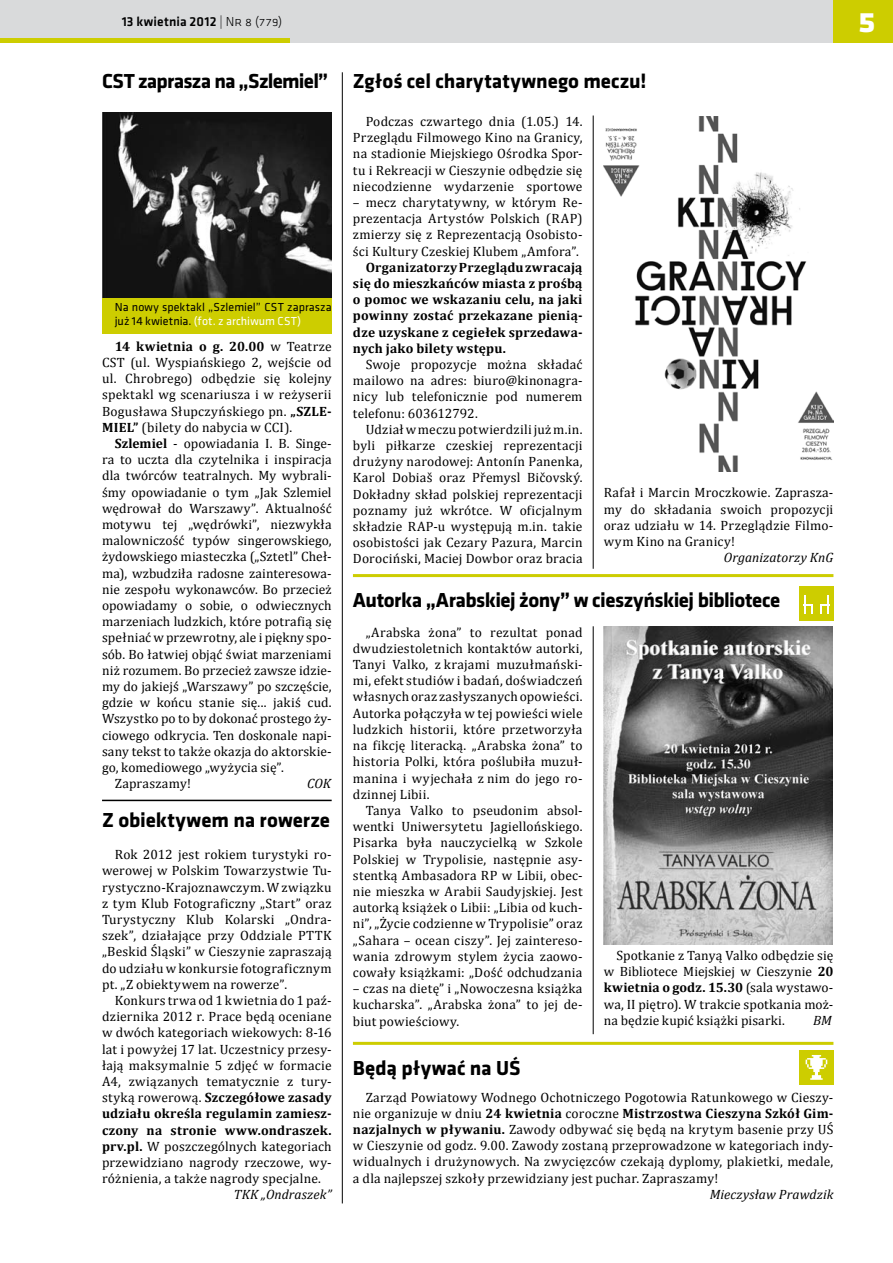
<style>
.page{position:relative;width:893px;height:1263px;background:#fff}
.page>*{position:absolute;margin:0;border:0;box-sizing:border-box;transform-origin:0 0}
.t1{font:700 21px "Klavika";letter-spacing:-.015em;color:#000}
.t2{font:700 21px "Klavika";letter-spacing:-.035em;color:#000}
.t3{font:700 21px "Klavika";letter-spacing:.005em;color:#000}
.t4{font:13.5px/16.2px "Cambria";letter-spacing:.01em;color:#000;text-align:justify}
.t5{font:700 13.5px/16.2px "Cambria";letter-spacing:.015em;color:#000;text-align:justify}
.t6{font:italic 13.5px "Cambria";letter-spacing:.01em;color:#000}
.t7{font:500 13.5px "Klavika";letter-spacing:.01em;color:#000}
.t8{font:12px/14.4px "Klavika";letter-spacing:.005em;color:#000}
.s1{font-weight:300}
.s2{color:#fff}
.s3{font-weight:700}
</style>
<div class="page">
<div style="left:0;top:0;width:893px;height:43px;background:#d9dadb"></div>
<div style="left:833px;top:0;width:60px;height:43px;background:#cdcd00"></div>
<div style="left:0;top:38px;width:289px;height:5px;background:#cdcd00"></div>
<img style="left:102px;top:113px;width:229px;height:185px">
<img style="left:604px;top:116px;width:229px;height:355px">
<hr style="left:353px;top:1042px;width:480px;height:3px;background:#cdcd00">
<img style="left:604px;top:626px;width:229px;height:318px">
<hr style="left:353px;top:574px;width:480px;height:3px;background:#cdcd00">
<hr style="left:342px;top:72px;width:1px;height:1131px;background:#000">
<hr style="left:593px;top:626px;width:1px;height:408px;background:#000">
<hr style="left:593px;top:116px;width:1px;height:453px;background:#000">
<hr style="left:102px;top:800px;width:230px;height:1px;background:#000">
<div style="left:799px;top:586px;width:34px;height:34px;background:#cdcd00"></div>
<svg style="left:804px;top:595px;width:9px;height:18px"></svg>
<svg style="left:820px;top:595px;width:9px;height:18px"></svg>
<div style="left:799px;top:1050px;width:34px;height:34px;background:#cdcd00"></div>
<svg style="left:806px;top:1055px;width:21px;height:25px"></svg>
<div style="left:102px;top:298px;width:230px;height:35px;background:#cdcd00"></div>
<p class="t7" style="left:122px;top:13px;width:162px">13 kwietnia 2012 <span class="s1">| Nr 8 (779)</span></p>
<h1 class="t2" style="left:102px;top:66px;width:228px">CST zaprasza na „Szlemiel”</h1>
<p class="t8" style="left:115px;top:299px;width:218px">Na nowy spektakl „Szlemiel” CST zaprasza już 14 kwietnia. <span class="s2">(fot. z archiwum CST)</span></p>
<p class="t4" style="left:102px;top:338px;width:231px;text-indent:13px"><span class="s3">14 kwietnia o g. 20.00</span> w Teatrze CST (ul. Wyspiańskiego 2, wejście od ul. Chrobrego) odbędzie się kolejny spektakl wg scenariusza i w reżyserii Bogusława Słupczyńskiego pn. <span class="s3">„SZLE-MIEL”</span> (bilety do nabycia w CCI).</p>
<p class="t4" style="left:115px;top:435px;width:218px"><span class="s3">Szlemiel</span> - opowiadania I. B. Singe-</p>
<p class="t4" style="left:102px;top:451px;width:231px">ra to uczta dla czytelnika i inspiracja</p>
<p class="t4" style="left:102px;top:468px;width:231px">dla twórców teatralnych. My wybrali-</p>
<p class="t4" style="left:102px;top:484px;width:231px">śmy opowiadanie o tym „Jak Szlemiel</p>
<p class="t4" style="left:102px;top:500px;width:231px">wędrował do Warszawy”. Aktualność</p>
<p class="t4" style="left:102px;top:516px;width:231px">motywu tej „wędrówki”, niezwykła</p>
<p class="t4" style="left:102px;top:532px;width:231px">malowniczość typów singerowskiego,</p>
<p class="t4" style="left:102px;top:549px;width:231px">żydowskiego miasteczka („Sztetl” Cheł-</p>
<p class="t4" style="left:102px;top:565px;width:231px">ma), wzbudziła radosne zainteresowa-</p>
<p class="t4" style="left:102px;top:581px;width:231px">nie zespołu wykonawców. Bo przecież</p>
<p class="t4" style="left:102px;top:597px;width:231px">opowiadamy o sobie, o odwiecznych</p>
<p class="t4" style="left:102px;top:613px;width:231px">marzeniach ludzkich, które potrafią się</p>
<p class="t4" style="left:102px;top:630px;width:231px">spełniać w przewrotny, ale i piękny spo-</p>
<p class="t4" style="left:102px;top:646px;width:231px">sób. Bo łatwiej objąć świat marzeniami</p>
<p class="t4" style="left:102px;top:662px;width:231px">niż rozumem. Bo przecież zawsze idzie-</p>
<p class="t4" style="left:102px;top:678px;width:231px">my do jakiejś „Warszawy” po szczęście,</p>
<p class="t4" style="left:102px;top:694px;width:231px">gdzie w końcu stanie się... jakiś cud.</p>
<p class="t4" style="left:102px;top:711px;width:231px">Wszystko po to by dokonać prostego ży-</p>
<p class="t4" style="left:102px;top:727px;width:231px">ciowego odkrycia. Ten doskonale napi-</p>
<p class="t4" style="left:102px;top:743px;width:231px">sany tekst to także okazja do aktorskie-</p>
<p class="t4" style="left:102px;top:759px;width:183px">go, komediowego „wyżycia się”.</p>
<p class="t4" style="left:115px;top:775px;width:78px">Zapraszamy!</p>
<p class="t6" style="left:307px;top:775px;width:25px">COK</p>
<h1 class="t1" style="left:102px;top:804px;width:230px">Z obiektywem na rowerze</h1>
<p class="t4" style="left:102px;top:846px;width:231px;text-indent:13px">Rok 2012 jest rokiem turystyki ro&shy;werowej w Polskim Towarzystwie Tu&shy;rystyczno-Krajoznawczym. W związku z tym Klub Fotograficzny „Start” oraz Turystyczny Klub Kolarski „Ondra&shy;szek”, działające przy Oddziale PTTK „Beskid Śląski” w Cieszynie zapraszają do udziału w konkursie fotograficznym pt. „Z obiektywem na rowerze”.</p>
<p class="t4" style="left:102px;top:992px;width:231px;text-indent:13px">Konkurs trwa od 1 kwietnia do 1 paź&shy;dziernika 2012 r. Prace będą oceniane w dwóch kategoriach wiekowych: 8-16 lat i powyżej 17 lat. Uczestnicy przesy&shy;łają maksymalnie 5 zdjęć w formacie A4, związanych tematycznie z tury&shy;styką rowerową. <span class="s3">Szczegółowe zasady udziału określa regulamin zamiesz&shy;czony na stronie www.ondraszek. prv.pl.</span> W poszczególnych kategoriach przewidziano nagrody rzeczowe, wy&shy;różnienia, a także nagrody specjalne.</p>
<p class="t6" style="left:234px;top:1186px;width:99px">TKK „Ondraszek”</p>
<h1 class="t1" style="left:353px;top:66px;width:295px">Zgłoś cel charytatywnego meczu!</h1>
<p class="t4" style="left:353px;top:113px;width:231px;text-indent:13px">Podczas czwartego dnia (1.05.) 14.<br>Przeglądu Filmowego Kino na Granicy, na stadionie Miejskiego Ośrodka Spor&shy;tu i Rekreacji w Cieszynie odbędzie się niecodzienne wydarzenie sportowe</p>
<p class="t4" style="left:353px;top:194px;width:231px">– mecz charytatywny, w którym Re&shy;prezentacja Artystów Polskich (RAP) zmierzy się z Reprezentacją Osobisto&shy;ści Kultury Czeskiej Klubem „Amfora”.</p>
<p class="t5" style="left:353px;top:259px;width:231px;text-indent:13px">Organizatorzy Przeglądu zwracają się do mieszkańców miasta z prośbą o pomoc we wskazaniu celu, na jaki powinny zostać przekazane pienią&shy;dze uzyskane z cegiełek sprzedawa&shy;nych jako bilety wstępu.</p>
<p class="t4" style="left:353px;top:356px;width:231px;text-indent:13px">Swoje propozycje można składać mailowo na adres: biuro@kinonagra&shy;nicy lub telefonicznie pod numerem telefonu: 603612792.</p>
<p class="t4" style="left:353px;top:421px;width:231px;text-indent:13px">Udział w meczu potwierdzili już m.in. byli piłkarze czeskiej reprezentacji drużyny narodowej: Antonín Panenka, Karol Dobiaš oraz Přemysl Bičovský.<br>Dokładny skład polskiej reprezentacji poznamy już wkrótce. W oficjalnym składzie RAP-u występują m.in. takie osobistości jak Cezary Pazura, Marcin Dorociński, Maciej Dowbor oraz bracia</p>
<p class="t4" style="left:604px;top:485px;width:231px">Rafał i Marcin Mroczkowie. Zaprasza&shy;my do składania swoich propozycji oraz udziału w 14. Przeglądzie Filmo&shy;wym Kino na Granicy!</p>
<p class="t6" style="left:724px;top:549px;width:111px">Organizatorzy KnG</p>
<h1 class="t1" style="left:353px;top:585px;width:429px">Autorka „Arabskiej żony” w cieszyńskiej bibliotece</h1>
<p class="t4" style="left:353px;top:624px;width:231px;text-indent:13px">„Arabska żona” to rezultat ponad dwudziestoletnich kontaktów autorki, Tanyi Valko, z krajami muzułmański&shy;mi, efekt studiów i badań, doświadczeń własnych oraz zasłyszanych opowieści.<br>Autorka połączyła w tej powieści wiele ludzkich historii, które przetworzyła na fikcję literacką. „Arabska żona” to historia Polki, która poślubiła muzuł&shy;manina i wyjechała z nim do jego ro&shy;dzinnej Libii.</p>
<p class="t4" style="left:353px;top:802px;width:231px;text-indent:13px">Tanya Valko to pseudonim absol&shy;wentki Uniwersytetu Jagiellońskiego.<br>Pisarka była nauczycielką w Szkole Polskiej w Trypolisie, następnie asy&shy;stentką Ambasadora RP w Libii, obec&shy;nie mieszka w Arabii Saudyjskiej. Jest autorką książek o Libii: „Libia od kuch&shy;ni”, „Życie codzienne w Trypolisie” oraz „Sahara – ocean ciszy”. Jej zaintereso&shy;wania zdrowym stylem życia zaowo&shy;cowały książkami: „Dość odchudzania</p>
<p class="t4" style="left:353px;top:980px;width:231px">– czas na dietę” i „Nowoczesna książka kucharska”. „Arabska żona” to jej de&shy;biut powieściowy.</p>
<h1 class="t3" style="left:353px;top:1052px;width:169px">Będą pływać na UŚ</h1>
<p class="t4" style="left:604px;top:947px;width:231px;text-indent:13px">Spotkanie z Tanyą Valko odbędzie się w Bibliotece Miejskiej w Cieszynie <span class="s3">20 kwietnia o godz. 15.30</span> (sala wystawo&shy;wa, II piętro). W trakcie spotkania moż&shy;na będzie kupić książki pisarki.</p>
<p class="t6" style="left:813px;top:1012px;width:20px">BM</p>
<p class="t4" style="left:353px;top:1089px;width:482px;text-indent:13px">Zarząd Powiatowy Wodnego Ochotniczego Pogotowia Ratunkowego w Cieszy&shy;nie organizuje w dniu <span class="s3">24 kwietnia</span> coroczne <span class="s3">Mistrzostwa Cieszyna Szkół Gim&shy;nazjalnych w pływaniu.</span> Zawody odbywać się będą na krytym basenie przy UŚ w Cieszynie od godz. 9.00. Zawody zostaną przeprowadzone w kategoriach indy&shy;widualnych i drużynowych. Na zwycięzców czekają dyplomy, plakietki, medale, a dla najlepszej szkoły przewidziany jest puchar. Zapraszamy!</p>
<p class="t6" style="left:710px;top:1186px;width:125px">Mieczysław Prawdzik</p>
</div>
